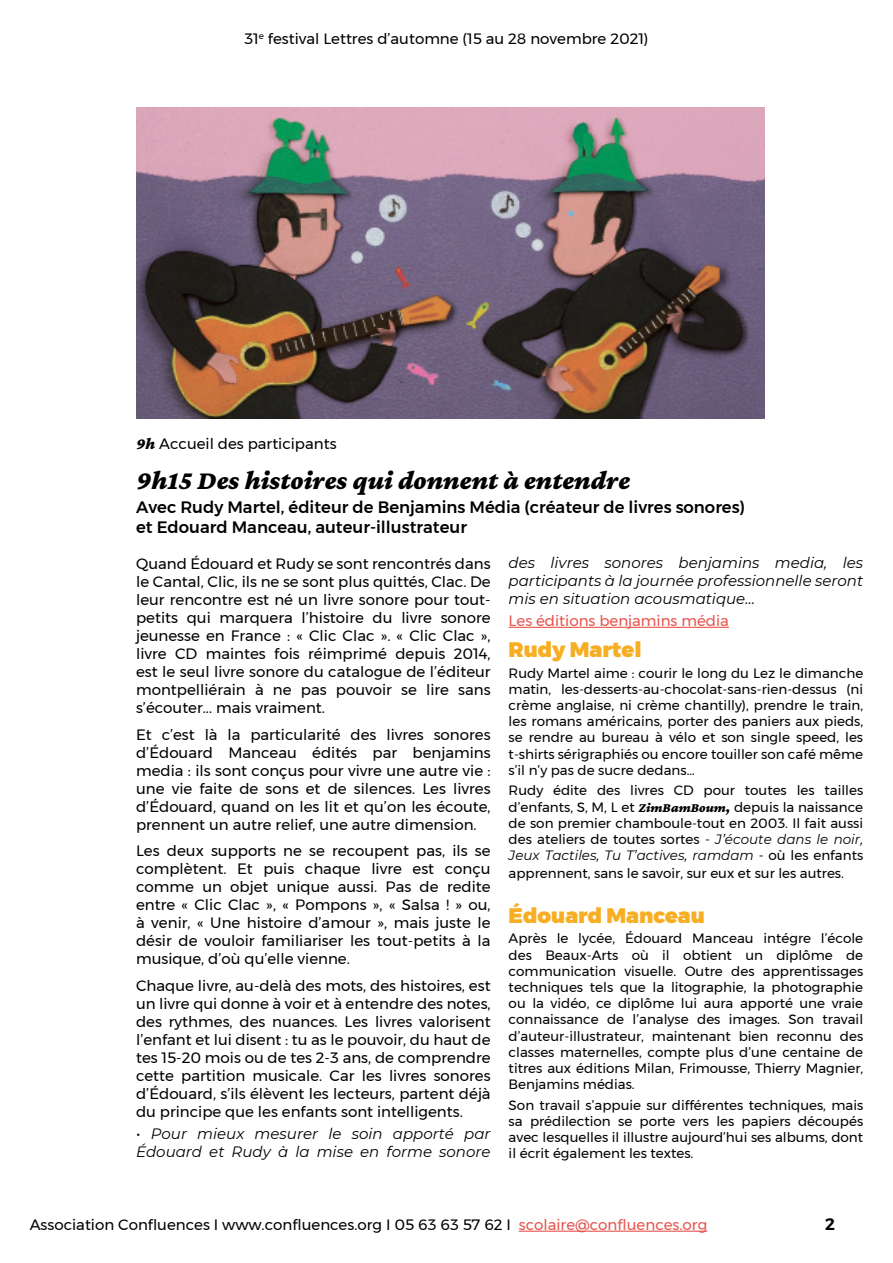
<style>
.page{position:relative;width:893px;height:1263px;background:#fff}
.page>*{position:absolute;margin:0;border:0;box-sizing:border-box;transform-origin:0 0}
.t1{font:italic 900 27px "Crimson Pro";color:#000}
.t2{font:900 21px "Montserrat";color:#f7ae23}
.t3{font:500 16.5px/19.8px "Montserrat";color:#000}
.t4{font:600 16.5px "Montserrat";color:#000}
.Paragraphe_Texte_cou{font:15px/18px "Montserrat";color:#000;text-align:justify}
.Paragraphe_Texte_cou-2{font:italic 15px/18px "Montserrat";color:#000}
.Paragraphe_Texte_cou-3{font:15px "Montserrat";color:#e8554e}
.Paragraphe_Texte_cou-4{font:13.5px/16.2px "Montserrat";color:#000;text-align:justify}
.s1{font-family:"Crimson Pro";font-weight:900;font-style:italic;font-size:16.5px}
.s2{font-family:"Crimson Pro";font-weight:900;font-style:italic}
.s3{font-style:italic}
.s4{color:#e8554e}
</style>
<div class="page">
<hr style="left:519px;top:1230px;width:188px;height:2px;background:#e8554e">
<hr style="left:509px;top:627px;width:220px;height:1px;background:#e8554e">
<img style="left:136px;top:107px;width:628px;height:312px">
<p class="Paragraphe_Texte_cou" style="left:244px;top:30px;width:405px">31<sup>e</sup> festival Lettres d’automne (15 au 28 novembre 2021)</p>
<p class="Paragraphe_Texte_cou" style="left:136px;top:434px;width:202px"><span class="s1">9h</span> Accueil des participants</p>
<p class="t1" style="left:136px;top:463px;width:496px">9h15 Des histoires qui donnent à entendre</p>
<p class="t3" style="left:136px;top:497px;width:610px">Avec Rudy Martel, éditeur de Benjamins Média (créateur de livres sonores) et Edouard Manceau, auteur-illustrateur</p>
<p class="Paragraphe_Texte_cou" style="left:136px;top:555px;width:356px">Quand Édouard et Rudy se sont rencontrés dans le Cantal, Clic, ils ne se sont plus quittés, Clac. De leur rencontre est né un livre sonore pour tout&shy;petits qui marquera l’histoire du livre sonore jeunesse en France : « Clic Clac ». « Clic Clac », livre CD maintes fois réimprimé depuis 2014, est le seul livre sonore du catalogue de l’éditeur montpelliérain à ne pas pouvoir se lire sans s’écouter... mais vraiment.</p>
<p class="Paragraphe_Texte_cou" style="left:136px;top:725px;width:356px">Et c’est là la particularité des livres sonores d’Édouard Manceau édités par benjamins media : ils sont conçus pour vivre une autre vie : une vie faite de sons et de silences. Les livres d’Édouard, quand on les lit et qu’on les écoute, prennent un autre relief, une autre dimension.</p>
<p class="Paragraphe_Texte_cou" style="left:136px;top:842px;width:356px">Les deux supports ne se recoupent pas, ils se complètent. Et puis chaque livre est conçu comme un objet unique aussi. Pas de redite entre « Clic Clac », « Pompons », « Salsa ! » ou, à venir, « Une histoire d’amour », mais juste le désir de vouloir familiariser les tout-petits à la musique, d’où qu’elle vienne.</p>
<p class="Paragraphe_Texte_cou" style="left:136px;top:976px;width:356px">Chaque livre, au-delà des mots, des histoires, est un livre qui donne à voir et à entendre des notes, des rythmes, des nuances. Les livres valorisent l’enfant et lui disent : tu as le pouvoir, du haut de tes 15-20 mois ou de tes 2-3 ans, de comprendre cette partition musicale. Car les livres sonores d’Édouard, s’ils élèvent les lecteurs, partent déjà du principe que les enfants sont intelligents.</p>
<p class="Paragraphe_Texte_cou-2" style="left:136px;top:1124px;width:356px">• Pour mieux mesurer le soin apporté par<br>Édouard et Rudy à la mise en forme sonore</p>
<p class="Paragraphe_Texte_cou-2" style="left:509px;top:553px;width:356px;text-align:justify">des livres sonores benjamins media, les participants à la journée professionnelle seront mis en situation acousmatique…</p>
<p class="Paragraphe_Texte_cou-3" style="left:509px;top:609px;width:222px">Les éditions benjamins média</p>
<p class="t2" style="left:509px;top:632px;width:135px">Rudy Martel</p>
<p class="Paragraphe_Texte_cou-4" style="left:509px;top:665px;width:356px">Rudy Martel aime : courir le long du Lez le dimanche matin, les-desserts-au-chocolat-sans-rien-dessus (ni crème anglaise, ni crème chantilly), prendre le train, les romans américains, porter des paniers aux pieds, se rendre au bureau à vélo et son single speed, les t-shirts sérigraphiés ou encore touiller son café même s’il n’y pas de sucre dedans…</p>
<p class="Paragraphe_Texte_cou-4" style="left:509px;top:782px;width:356px">Rudy édite des livres CD pour toutes les tailles d’enfants, S, M, L et <span class="s2">ZimBamBoum,</span> depuis la naissance de son premier chamboule-tout en 2003. Il fait aussi des ateliers de toutes sortes - <span class="s3">J’écoute dans le noir, Jeux Tactiles, Tu T’actives, ramdam</span> - où les enfants</p>
<p class="Paragraphe_Texte_cou-4" style="left:509px;top:865px;width:337px">apprennent, sans le savoir, sur eux et sur les autres.</p>
<p class="t2" style="left:509px;top:898px;width:198px">Édouard Manceau</p>
<p class="Paragraphe_Texte_cou-4" style="left:509px;top:930px;width:356px">Après le lycée, Édouard Manceau intégre l’école des Beaux-Arts où il obtient un diplôme de communication visuelle. Outre des apprentissages techniques tels que la litographie, la photographie ou la vidéo, ce diplôme lui aura apporté une vraie connaissance de l’analyse des images. Son travail d’auteur-illustrateur, maintenant bien reconnu des classes maternelles, compte plus d’une centaine de titres aux éditions Milan, Frimousse, Thierry Magnier, Benjamins médias.</p>
<p class="Paragraphe_Texte_cou-4" style="left:509px;top:1096px;width:356px">Son travail s’appuie sur différentes techniques, mais sa prédilection se porte vers les papiers découpés avec lesquelles il illustre aujourd’hui ses albums, dont il écrit également les textes.</p>
<p class="Paragraphe_Texte_cou" style="left:30px;top:1215px;width:679px">Association Confluences I www.confluences.org I 05 63 63 57 62 I <span class="s4">scolaire@confluences.org</span></p>
<p class="t4" style="left:825px;top:1211px;width:11px">2</p>
</div>
